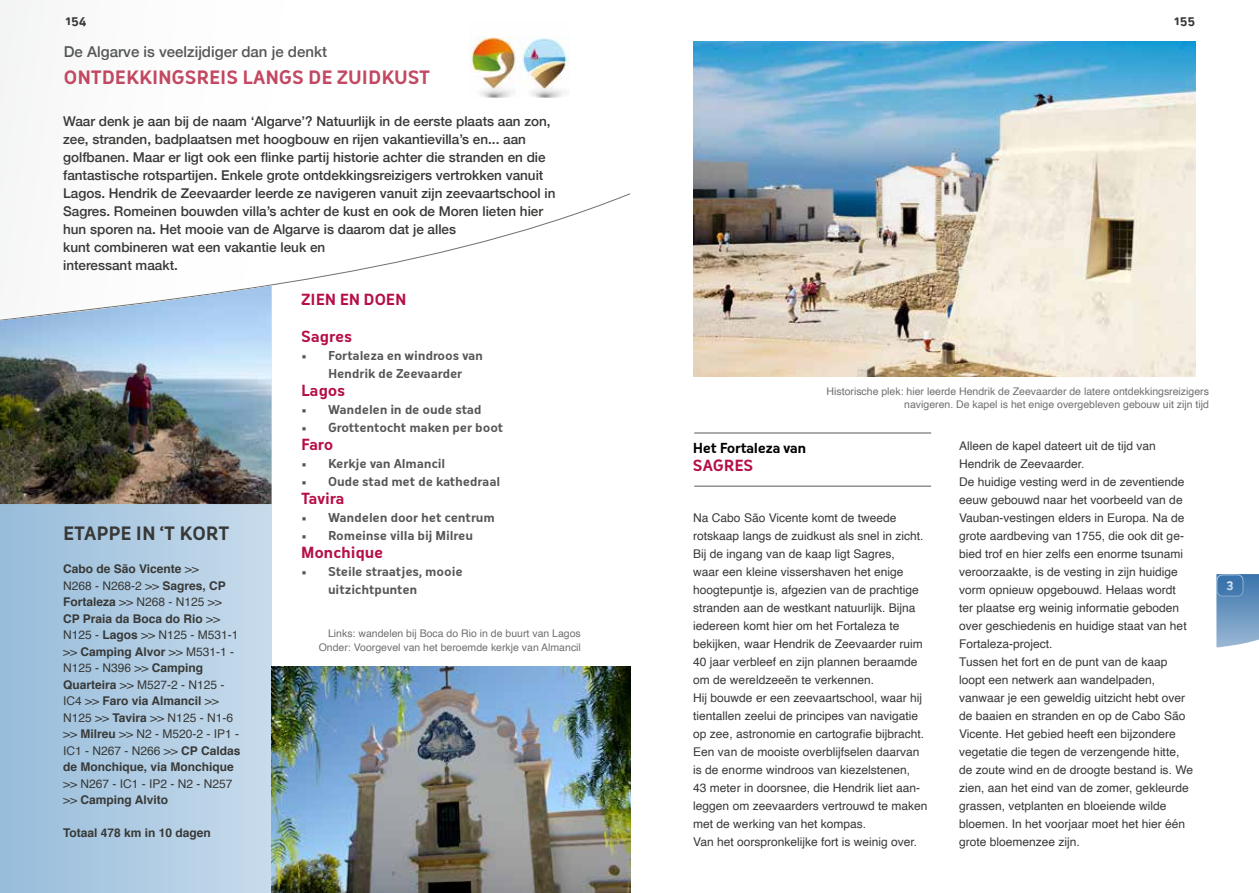
<style>
.page{position:relative;width:1259px;height:893px;background:#fff}
.page>*{position:absolute;margin:0;border:0;box-sizing:border-box;transform-origin:0 0}
.t1{font:700 18px "Oceania";color:#c34862}
.t2{font:700 18px "Oceania";letter-spacing:-.005em;color:#383937}
.t3{font:700 15px "Oceania";color:#b60e49}
.t4{font:500 15px "Helvetica Neue";color:#555756}
.t5{font:500 13.5px/18px "Helvetica Neue";color:#383937}
.t6{font:700 13.5px "Oceania";letter-spacing:-.03em;color:#000}
.t7{font:12px/18px "Helvetica";color:#383937}
.t8{font:700 12px/16.5px "Helvetica";color:#383937}
.t9{font:700 12px/18px "Oceania";letter-spacing:-.01em;color:#555756;text-align:center}
.t10{font:700 12px "Oceania";color:#383937}
.t11{font:700 12px "Oceania";color:#fff}
.t12{font:10.5px/13.5px "Helvetica";color:#6f7070;text-align:right}
.s1{font-weight:400}
.s2{font-weight:700}
</style>
<div class="page">
<svg style="left:0;top:0;width:272px;height:333px"></svg>
<div style="left:0;top:504px;width:271px;height:389px;background:linear-gradient(to right,#97bcda,#c7dbec)"></div>
<img style="left:271px;top:666px;width:359px;height:227px">
<svg style="left:0;top:193px;width:630px;height:139px"></svg>
<img style="left:693px;top:42px;width:502px;height:334px">
<img style="left:0;top:285px;width:271px;height:219px">
<hr style="left:694px;top:433px;width:237px;height:1px;background:#555756">
<hr style="left:694px;top:486px;width:237px;height:1px;background:#555756">
<svg style="left:1216px;top:574px;width:43px;height:73px;background:#779fc5"></svg>
<div style="left:1217px;top:575px;width:26px;height:21px;background:#3a74ac;border-radius:5px"></div>
<div style="left:1216px;top:574px;width:27px;height:23px;border:1px solid #fff;border-radius:5px"></div>
<img style="left:470px;top:36px;width:46px;height:62px">
<img style="left:520px;top:38px;width:50px;height:60px">
<p class="t10" style="left:65px;top:14px;width:23px">154</p>
<p class="t10" style="left:1174px;top:14px;width:23px">155</p>
<p class="t4" style="left:64px;top:40px;width:265px">De Algarve is veelzijdiger dan je denkt</p>
<h1 class="t1" style="left:64px;top:67px;width:368px">ONTDEKKINGSREIS LANGS DE ZUIDKUST</h1>
<p class="t5" style="left:63px;top:111px;width:494px">Waar denk je aan bij de naam ‘Algarve’? Natuurlijk in de eerste plaats aan zon, zee, stranden, badplaatsen met hoogbouw en rijen vakantievilla’s en... aan golfbanen. Maar er ligt ook een flinke partij historie achter die stranden en die fantastische rotspartijen. Enkele grote ontdekkingsreizigers vertrokken vanuit Lagos. Hendrik de Zeevaarder leerde ze navigeren vanuit zijn zeevaartschool in Sagres. Romeinen bouwden villa’s achter de kust en ook de Moren lieten hier hun sporen na. Het mooie van de Algarve is daarom dat je alles<br>kunt combineren wat een vakantie leuk en<br>interessant maakt.</p>
<h1 class="t2" style="left:63px;top:523px;width:168px">ETAPPE IN ‘T KORT</h1>
<p class="t8" style="left:63px;top:561px;width:179px">Cabo de São Vicente <span class="s1">&gt;&gt;<br>N268 - N268-2 &gt;&gt;</span> Sagres, CP<br>Fortaleza <span class="s1">&gt;&gt; N268 - N125 &gt;&gt;<br></span>CP Praia da Boca do Rio <span class="s1">&gt;&gt;<br>N125 -</span> Lagos <span class="s1">&gt;&gt; N125 - M531-1 &gt;&gt;</span> Camping Alvor <span class="s1">&gt;&gt; M531-1 -<br>N125 - N396 &gt;&gt;</span> Camping<br>Quarteira <span class="s1">&gt;&gt; M527-2 - N125 -<br>IC4 &gt;&gt;</span> Faro via Almancil <span class="s1">&gt;&gt;<br>N125 &gt;&gt;</span> Tavira <span class="s1">&gt;&gt; N125 - N1-6 &gt;&gt;</span> Milreu <span class="s1">&gt;&gt; N2 - M520-2 - IP1 -<br>IC1 - N267 - N266 &gt;&gt;</span> CP Caldas de Monchique, via Monchique</p>
<p class="t7" style="left:63px;top:775px;width:171px;line-height:16.5px">&gt;&gt; N267 - IC1 - IP2 - N2 - N257 &gt;&gt; <span class="s2">Camping Alvito</span></p>
<p class="t8" style="left:63px;top:825px;width:149px">Totaal 478 km in 10 dagen</p>
<p class="t3" style="left:301px;top:291px;width:107px">ZIEN EN DOEN</p>
<p class="t3" style="left:301px;top:328px;width:53px">Sagres</p>
<p class="t9" style="left:301px;top:347px;width:184px">• Fortaleza en windroos van<br>Hendrik de Zeevaarder</p>
<p class="t3" style="left:301px;top:382px;width:46px">Lagos</p>
<p class="t9" style="left:301px;top:401px;width:182px">• Wandelen in de oude stad</p>
<p class="t9" style="left:301px;top:419px;width:204px">• Grottentocht maken per boot</p>
<p class="t3" style="left:301px;top:436px;width:34px">Faro</p>
<p class="t9" style="left:301px;top:455px;width:146px">• Kerkje van Almancil</p>
<p class="t9" style="left:301px;top:473px;width:201px">• Oude stad met de kathedraal</p>
<p class="t3" style="left:301px;top:490px;width:45px">Tavira</p>
<p class="t9" style="left:301px;top:509px;width:195px">• Wandelen door het centrum</p>
<p class="t9" style="left:301px;top:527px;width:173px">• Romeinse villa bij Milreu</p>
<p class="t3" style="left:301px;top:544px;width:84px">Monchique</p>
<p class="t9" style="left:328px;top:563px;width:136px;text-align:left;text-indent:-27px">• Steile straatjes, mooie uitzichtpunten</p>
<p class="t12" style="left:319px;top:627px;width:264px">Links: wandelen bij Boca do Rio in de buurt van Lagos<br>Onder: Voorgevel van het beroemde kerkje van Almancil</p>
<p class="t12" style="left:826px;top:384px;width:384px">Historische plek: hier leerde Hendrik de Zeevaarder de latere ontdekkingsreizigers navigeren. De kapel is het enige overgebleven gebouw uit zijn tijd</p>
<p class="t6" style="left:693px;top:440px;width:115px">Het Fortaleza van</p>
<p class="t3" style="left:693px;top:457px;width:62px">SAGRES</p>
<p class="t7" style="left:693px;top:509px;width:236px">Na Cabo São Vicente komt de tweede rotskaap langs de zuidkust als snel in zicht.<br>Bij de ingang van de kaap ligt Sagres,<br>waar een kleine vissershaven het enige hoogtepuntje is, afgezien van de prachtige stranden aan de westkant natuurlijk. Bijna iedereen komt hier om het Fortaleza te bekijken, waar Hendrik de Zeevaarder ruim 40 jaar verbleef en zijn plannen beraamde om de wereldzeeën te verkennen.<br>Hij bouwde er een zeevaartschool, waar hij tientallen zeelui de principes van navigatie op zee, astronomie en cartografie bijbracht.<br>Een van de mooiste overblijfselen daarvan is de enorme windroos van kiezelstenen,<br>43 meter in doorsnee, die Hendrik liet aan&shy;leggen om zeevaarders vertrouwd te maken met de werking van het kompas.<br>Van het oorspronkelijke fort is weinig over.</p>
<p class="t7" style="left:959px;top:437px;width:235px">Alleen de kapel dateert uit de tijd van Hendrik de Zeevaarder.<br>De huidige vesting werd in de zeventiende eeuw gebouwd naar het voorbeeld van de Vauban-vestingen elders in Europa. Na de grote aardbeving van 1755, die ook dit ge&shy;bied trof en hier zelfs een enorme tsunami veroorzaakte, is de vesting in zijn huidige vorm opnieuw opgebouwd. Helaas wordt<br>ter plaatse erg weinig informatie geboden over geschiedenis en huidige staat van het Fortaleza-project.<br>Tussen het fort en de punt van de kaap loopt een netwerk aan wandelpaden, vanwaar je een geweldig uitzicht hebt over de baaien en stranden en op de Cabo São Vicente. Het gebied heeft een bijzondere vegetatie die tegen de verzengende hitte, de zoute wind en de droogte bestand is. We zien, aan het eind van de zomer, gekleurde grassen, vetplanten en bloeiende wilde bloemen. In het voorjaar moet het hier één grote bloemenzee zijn.</p>
<p class="t11" style="left:1226px;top:577px;width:9px">3</p>
</div>
